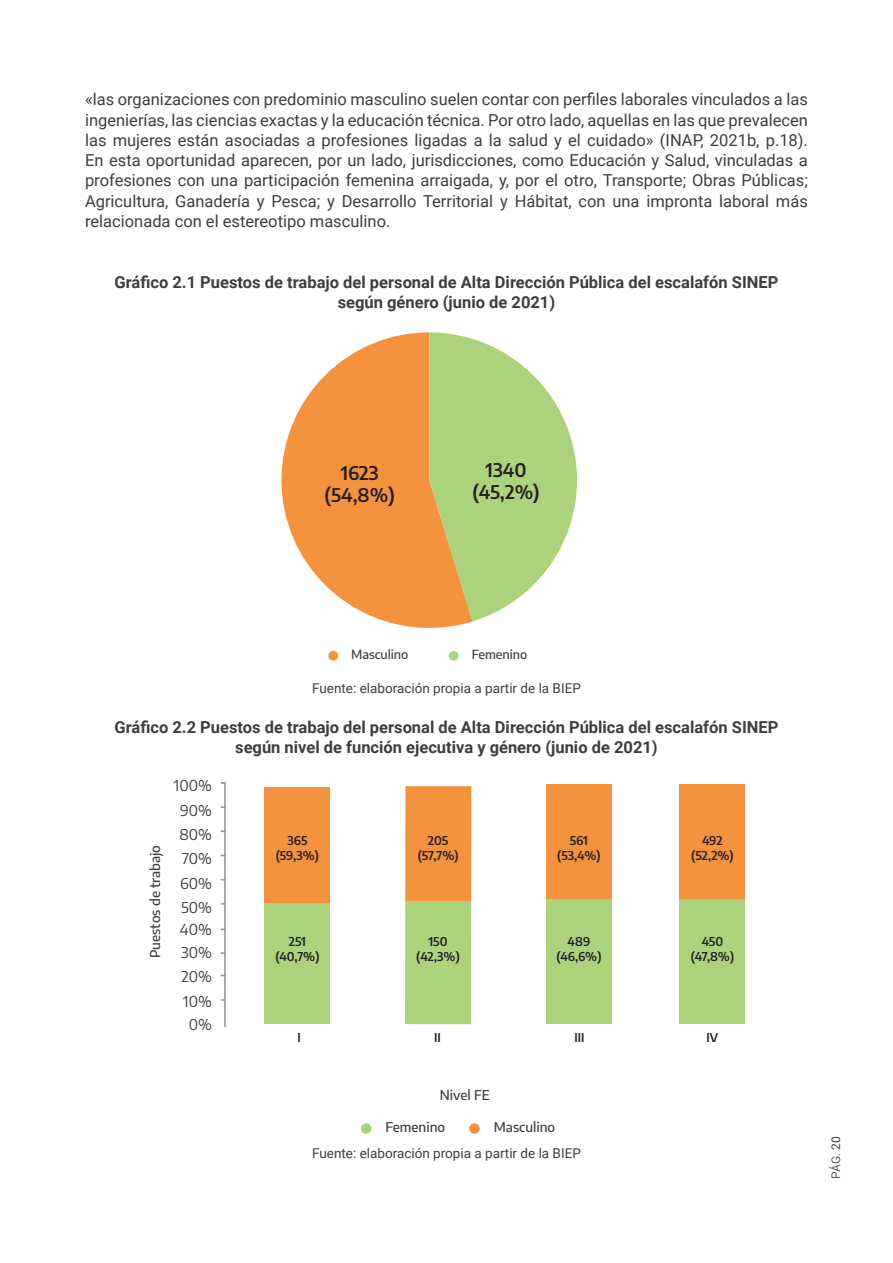
<style>
.page{position:relative;width:893px;height:1263px;background:#fff}
.page>*{position:absolute;margin:0;border:0;box-sizing:border-box;transform-origin:0 0}
.t1{font:600 18.6px/22.4px "Encode Sans";color:#231f20;text-align:center}
.t2{font:16.5px/20.2px "Roboto";color:#3e3e3f;text-align:justify}
.Título_gráfico{font:700 16.5px "Roboto";color:#3e3e3f}
.t3{font:15px "Encode Sans";color:#3e3e3f}
.Fuente{font:13.5px "Roboto";color:#3e3e3f}
.t4{font:500 13.5px "Encode Sans";color:#3e3e3f}
.t5{font:500 12.6px "Encode Sans";color:#3e3e3f}
.t6{font:600 12px/14.4px "Encode Sans";letter-spacing:-.005em;color:#231f20;text-align:center}
.t7{font:12px "Roboto";color:#57585a}
.s1{color:#3e3e3f}
</style>
<div class="page">
<div style="left:264px;top:902px;width:66px;height:122px;background:#abd37c"></div>
<div style="left:264px;top:788px;width:66px;height:115px;background:#f4923e"></div>
<div style="left:405px;top:786px;width:66px;height:117px;background:#f4923e"></div>
<div style="left:405px;top:901px;width:66px;height:123px;background:#abd37c"></div>
<div style="left:546px;top:785px;width:66px;height:118px;background:#f4923e"></div>
<div style="left:546px;top:899px;width:66px;height:125px;background:#abd37c"></div>
<div style="left:679px;top:785px;width:66px;height:118px;background:#f4923e"></div>
<div style="left:679px;top:899px;width:66px;height:125px;background:#abd37c"></div>
<svg style="left:220px;top:782px;width:6px;height:245px"></svg>
<div style="left:361px;top:1123px;width:10px;height:11px;background:#abd37c;border-radius:50%"></div>
<div style="left:469px;top:1123px;width:11px;height:11px;background:#f4923e;border-radius:50%"></div>
<div style="left:449px;top:651px;width:10px;height:10px;background:#abd37c;border-radius:50%"></div>
<div style="left:328px;top:651px;width:10px;height:10px;background:#f4923e;border-radius:50%"></div>
<svg style="left:281px;top:332px;width:192px;height:296px;fill:#f4923e"></svg>
<svg style="left:429px;top:332px;width:148px;height:289px"></svg>
<p class="t2" style="left:85px;top:89px;width:724px">«las organizaciones con predominio masculino suelen contar con perfiles laborales vinculados a las ingenierías, las ciencias exactas y la educación técnica. Por otro lado, aquellas en las que prevalecen las mujeres están asociadas a profesiones ligadas a la salud y el cuidado» (INAP, 2021b, p.18).<br>En esta oportunidad aparecen, por un lado, jurisdicciones, como Educación y Salud, vinculadas a profesiones con una participación femenina arraigada, y, por el otro, Transporte; Obras Públicas; Agricultura, Ganadería y Pesca; y Desarrollo Territorial y Hábitat, con una impronta laboral más relacionada con el estereotipo masculino.</p>
<p class="Título_gráfico" style="left:115px;top:270px;width:665px">Gráfico 2.1 Puestos de trabajo del personal de Alta Dirección Pública del escalafón SINEP</p>
<p class="Título_gráfico" style="left:338px;top:290px;width:219px">según género (junio de 2021)</p>
<p class="t1" style="left:325px;top:461px;width:72px">1623 (54,8%)</p>
<p class="t1" style="left:472px;top:458px;width:69px">1340 (45,2%)</p>
<p class="t5" style="left:351px;top:646px;width:59px">Masculino</p>
<p class="t5" style="left:472px;top:646px;width:57px">Femenino</p>
<p class="Fuente" style="left:312px;top:678px;width:270px">Fuente: elaboración propia a partir de la BIEP</p>
<p class="Título_gráfico" style="left:115px;top:716px;width:665px">Gráfico 2.2 Puestos de trabajo del personal de Alta Dirección Pública del escalafón SINEP</p>
<p class="Título_gráfico" style="left:235px;top:736px;width:424px">según nivel de función ejecutiva y género (junio de 2021)</p>
<p class="t3" style="left:174px;top:775px;width:40px">100%</p>
<p class="t4" style="left:145px;top:958px;width:115px;rotate:-90deg">Puestos de trabajo</p>
<p class="t3" style="left:180px;top:799px;width:33px">90%</p>
<p class="t3" style="left:179px;top:824px;width:34px">80%</p>
<p class="t3" style="left:182px;top:848px;width:31px">70%</p>
<p class="t3" style="left:180px;top:873px;width:33px">60%</p>
<p class="t3" style="left:181px;top:897px;width:32px">50%</p>
<p class="t3" style="left:180px;top:919px;width:34px">40%</p>
<p class="t3" style="left:181px;top:942px;width:32px">30%</p>
<p class="t3" style="left:181px;top:966px;width:32px">20%</p>
<p class="t3" style="left:183px;top:991px;width:30px">10%</p>
<p class="t3" style="left:189px;top:1014px;width:25px">0%</p>
<p class="t6" style="left:276px;top:833px;width:45px">365 (59,3%)</p>
<p class="t6" style="left:275px;top:934px;width:46px">251 (40,7%)</p>
<p class="t6" style="left:418px;top:833px;width:42px">205 (57,7%)</p>
<p class="t6" style="left:416px;top:934px;width:45px">150 (42,3%)</p>
<p class="t6" style="left:557px;top:833px;width:45px">561 (53,4%)</p>
<p class="t6" style="left:556px;top:934px;width:47px">489 (46,6%)</p>
<p class="t6" style="left:691px;top:833px;width:44px">492 (52,2%)</p>
<p class="t6" style="left:691px;top:934px;width:45px">450 (47,8%)</p>
<p class="t6" style="left:297px;top:1029px;width:5px">I</p>
<p class="t6" style="left:434px;top:1029px;width:8px">II</p>
<p class="t6" style="left:574px;top:1029px;width:12px">III</p>
<p class="t6" style="left:706px;top:1029px;width:13px">IV</p>
<p class="t4" style="left:440px;top:1085px;width:52px">Nivel FE</p>
<p class="t4" style="left:385px;top:1118px;width:61px">Femenino</p>
<p class="t4" style="left:494px;top:1118px;width:63px">Masculino</p>
<p class="Fuente" style="left:312px;top:1144px;width:270px">Fuente: elaboración propia a partir de la BIEP</p>
<p class="t7" style="left:827px;top:1179px;width:44px;rotate:-90deg">PÁG. <span class="s1">20</span></p>
</div>
